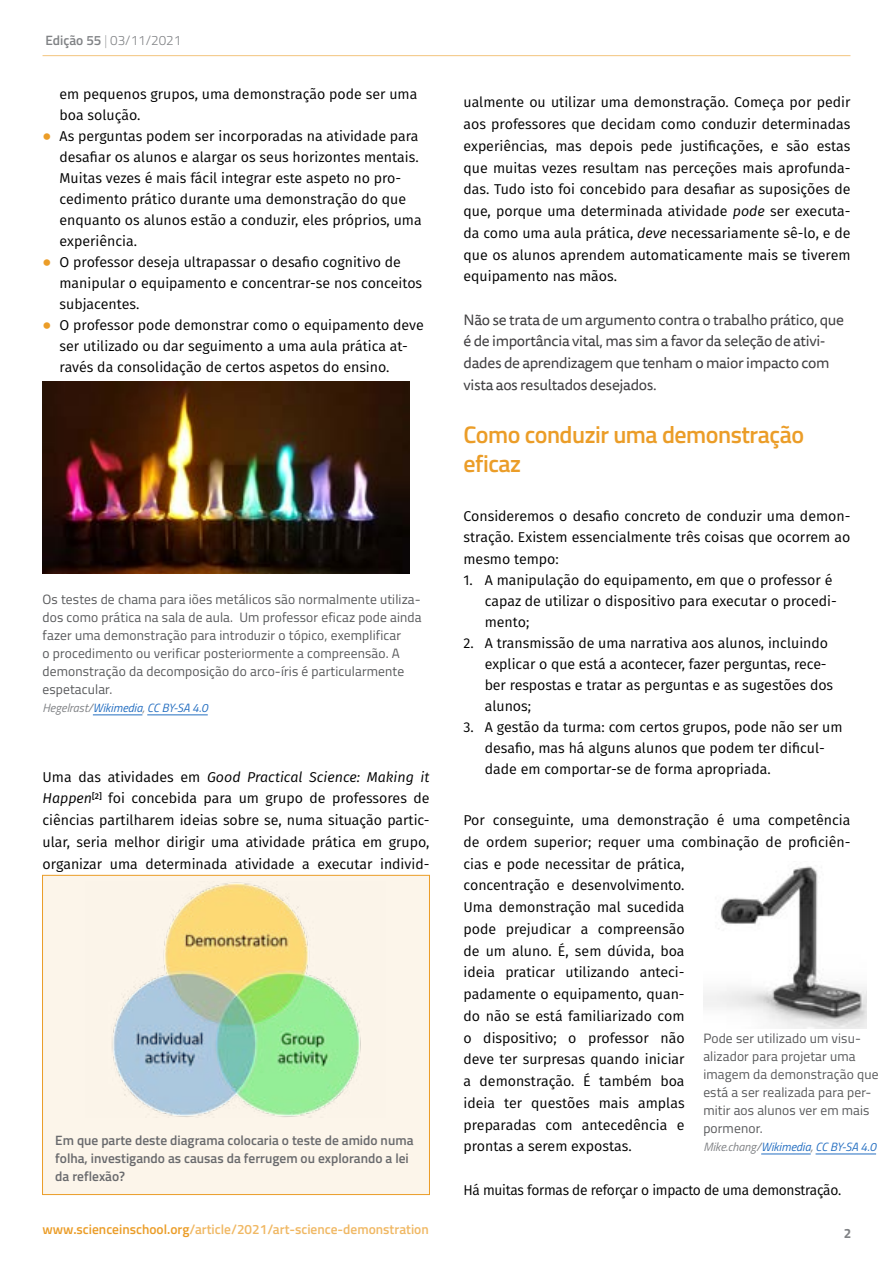
<style>
.page{position:relative;width:893px;height:1263px;background:#fff}
.page>*{position:absolute;margin:0;border:0;box-sizing:border-box;transform-origin:0 0}
.t1{font:600 24px/28.5px "Titillium Web";letter-spacing:-.02em;color:#eb9d28}
.t2{font:15px/21.8px "Tisa Sans Pro";letter-spacing:-.02em;color:#414042}
.t3{font:14.25px/21.8px "Fira Sans";color:#000}
.t4{font:14.25px "Fira Sans";letter-spacing:-.02em;color:#000}
.t5{font:13.5px/18px "Titillium Web";letter-spacing:.01em;color:#58595b}
.t6{font:600 13.5px/18px "Titillium Web";color:#696a6d}
.t7{font:600 13.5px "Titillium Web";color:#f0b864}
.t8{font:300 13.5px "Titillium Web";color:#808285}
.t9{font:700 13.5px "Titillium Web";color:#808285}
.t10{font:italic 12px "Titillium Web";color:#256fc1}
.s1{font-weight:600}
.s2{font-weight:200}
.s3{color:#eb9d28}
.s4{color:#808285}
.s5{font-style:italic}
</style>
<div class="page">
<hr style="left:43px;top:55px;width:807px;height:1px;background:#f3c47e">
<hr style="left:93px;top:715px;width:49px;height:1px;background:#256fc1">
<hr style="left:147px;top:715px;width:61px;height:1px;background:#256fc1">
<img style="left:43px;top:382px;width:366px;height:192px">
<div style="left:43px;top:875px;width:386px;height:319px;background:#fcf5ea"></div>
<img style="left:112px;top:882px;width:249px;height:236px">
<div style="left:42px;top:875px;width:388px;height:320px;border:1px solid #eb9d28"></div>
<img style="left:704px;top:866px;width:162px;height:162px">
<hr style="left:761px;top:1154px;width:50px;height:1px;background:#256fc1">
<hr style="left:816px;top:1154px;width:60px;height:1px;background:#256fc1">
<p class="t8" style="left:45px;top:31px;width:137px"><span class="s1">Edição 55</span> <span class="s2">|</span> 03/11/2021</p>
<p class="t3" style="left:60px;top:83px;width:359px">em pequenos grupos, uma demonstração pode ser uma</p>
<p class="t3" style="left:60px;top:104px;width:83px">boa solução.</p>
<p class="t3" style="left:43px;top:125px;width:378px"><span class="s3">⦁</span> As perguntas podem ser incorporadas na atividade para</p>
<p class="t3" style="left:60px;top:146px;width:361px">desafiar os alunos e alargar os seus horizontes mentais.</p>
<p class="t3" style="left:60px;top:167px;width:343px">Muitas vezes é mais fácil integrar este aspeto no pro-</p>
<p class="t3" style="left:60px;top:188px;width:348px">cedimento prático durante uma demonstração do que</p>
<p class="t3" style="left:60px;top:209px;width:364px">enquanto os alunos estão a conduzir, eles próprios, uma</p>
<p class="t3" style="left:60px;top:230px;width:79px">experiência.</p>
<p class="t3" style="left:43px;top:251px;width:360px"><span class="s3">⦁</span> O professor deseja ultrapassar o desafio cognitivo de</p>
<p class="t3" style="left:60px;top:272px;width:364px">manipular o equipamento e concentrar-se nos conceitos</p>
<p class="t3" style="left:60px;top:293px;width:81px">subjacentes.</p>
<p class="t3" style="left:43px;top:314px;width:383px"><span class="s3">⦁</span> O professor pode demonstrar como o equipamento deve</p>
<p class="t3" style="left:60px;top:335px;width:350px">ser utilizado ou dar seguimento a uma aula prática at-</p>
<p class="t3" style="left:60px;top:356px;width:332px">ravés da consolidação de certos aspetos do ensino.</p>
<p class="t5" style="left:43px;top:589px;width:381px">Os testes de chama para iões metálicos são normalmente utiliza&shy;dos como prática na sala de aula. Um professor eficaz pode ainda fazer uma demonstração para introduzir o tópico, exemplificar<br>o procedimento ou verificar posteriormente a compreensão. A demonstração da decomposição do arco-íris é particularmente espetacular.</p>
<p class="t10" style="left:43px;top:699px;width:167px"><span class="s4">Hegelrast/</span>Wikimedia<span class="s4">,</span> CC BY-SA 4.0</p>
<p class="t3" style="left:43px;top:765px;width:388px;text-align:justify">Uma das atividades em <span class="s5">Good Practical Science: Making it Happen</span><sup>[2]</sup> foi concebida para um grupo de professores de ciências partilharem ideias sobre se, numa situação partic&shy;ular, seria melhor dirigir uma atividade prática em grupo, organizar uma determinada atividade a executar individ-</p>
<p class="t6" style="left:55px;top:1130px;width:360px">Em que parte deste diagrama colocaria o teste de amido numa folha, investigando as causas da ferrugem ou explorando a lei da reflexão?</p>
<p class="t3" style="left:463px;top:91px;width:388px;text-align:justify">ualmente ou utilizar uma demonstração. Começa por pedir aos professores que decidam como conduzir determinadas experiências, mas depois pede justificações, e são estas que muitas vezes resultam nas perceções mais aprofunda&shy;das. Tudo isto foi concebido para desafiar as suposições de que, porque uma determinada atividade <span class="s5">pode</span> ser executa&shy;da como uma aula prática, <span class="s5">deve</span> necessariamente sê-lo, e de que os alunos aprendem automaticamente mais se tiverem equipamento nas mãos.</p>
<p class="t2" style="left:463px;top:309px;width:382px">Não se trata de um argumento contra o trabalho prático, que é de importância vital, mas sim a favor da seleção de ativi&shy;dades de aprendizagem que tenham o maior impacto com vista aos resultados desejados.</p>
<h1 class="t1" style="left:463px;top:419px;width:342px">Como conduzir uma demonstração eficaz</h1>
<p class="t3" style="left:463px;top:504px;width:388px;text-align:justify">Consideremos o desafio concreto de conduzir uma demon&shy;stração. Existem essencialmente três coisas que ocorrem ao mesmo tempo:</p>
<p class="t3" style="left:485px;top:569px;width:354px;line-height:21px;text-indent:-21px">1. A manipulação do equipamento, em que o professor é capaz de utilizar o dispositivo para executar o procedi&shy;mento;</p>
<p class="t3" style="left:485px;top:632px;width:350px;line-height:21px;text-indent:-21px">2. A transmissão de uma narrativa aos alunos, incluindo explicar o que está a acontecer, fazer perguntas, rece&shy;ber respostas e tratar as perguntas e as sugestões dos alunos;</p>
<p class="t3" style="left:485px;top:716px;width:359px;line-height:21px;text-indent:-21px">3. A gestão da turma: com certos grupos, pode não ser um desafio, mas há alguns alunos que podem ter dificul&shy;dade em comportar-se de forma apropriada.</p>
<p class="t3" style="left:463px;top:809px;width:388px">Por conseguinte, uma demonstração é uma competência de ordem superior; requer uma combinação de proficiên&shy;cias e pode necessitar de prática,<br>concentração e desenvolvimento.<br>Uma demonstração mal sucedida<br>pode prejudicar a compreensão<br>de um aluno. É, sem dúvida, boa<br>ideia praticar utilizando anteci-<br>padamente o equipamento, quan-<br>do não se está familiarizado com<br>o dispositivo; o professor não<br>deve ter surpresas quando iniciar<br>a demonstração. É também boa<br>ideia ter questões mais amplas<br>preparadas com antecedência e<br>prontas a serem expostas.</p>
<p class="t4" style="left:463px;top:1179px;width:379px">Há muitas formas de reforçar o impacto de uma demonstração.</p>
<p class="t5" style="left:703px;top:1028px;width:177px">Pode ser utilizado um visu&shy;alizador para projetar uma imagem da demonstração que está a ser realizada para per&shy;mitir aos alunos ver em mais pormenor.</p>
<p class="t10" style="left:703px;top:1138px;width:174px"><span class="s4">Mike.chang/</span>Wikimedia<span class="s4">,</span> CC BY-SA 4.0</p>
<p class="t7" style="left:43px;top:1219px;width:388px"><span class="s3">www.scienceinschool.org</span>/article/2021/art-science-demonstration</p>
<p class="t9" style="left:844px;top:1223px;width:9px">2</p>
</div>
